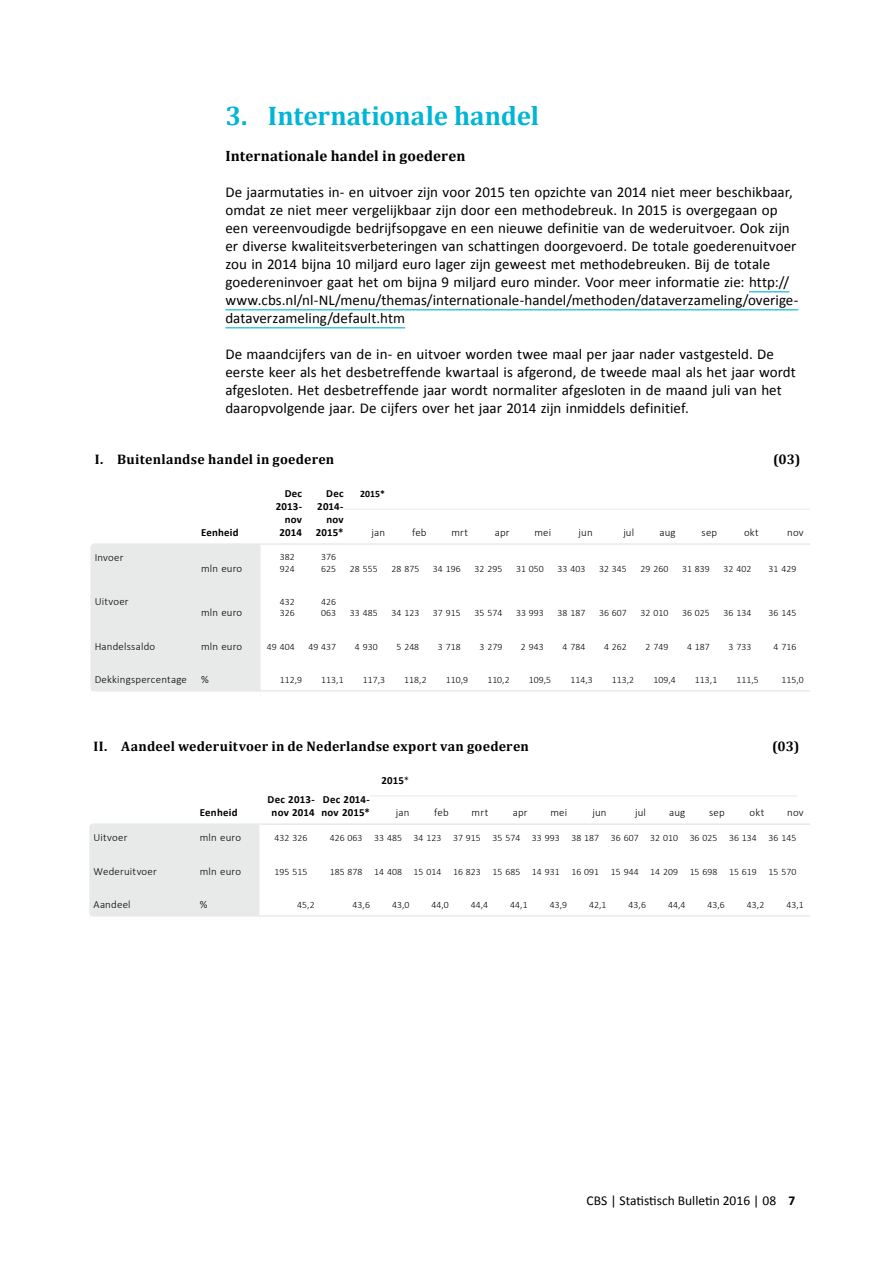
<style>
.page{position:relative;width:893px;height:1263px;background:#fff}
.page>*{position:absolute;margin:0;border:0;box-sizing:border-box;transform-origin:0 0}
.t1{font:700 27px "Cambria";letter-spacing:-.005em;color:#00b5d6}
.t2{font:15px/18px "Calibri";color:#000}
.t3{font:700 15px "Cambria";letter-spacing:.01em;color:#000}
.t4{font:700 13.8px "Cambria";letter-spacing:.015em;color:#000}
.t5{font:13.5px "Calibri";color:#000}
.t6{font:300 10.8px "Calibri";letter-spacing:.015em;color:#000}
.t7{font:700 10.8px/13px "Calibri";letter-spacing:.02em;color:#000;text-align:right}
.t8{font:300 9.75px/11.7px "Calibri";letter-spacing:.005em;color:#000}
.t9{font:700 9.75px "Calibri";color:#000}
.s1{font-weight:300}
.s2{font-weight:700}
</style>
<div class="page">
<hr style="left:749px;top:291px;width:40px;height:1px;background:#00b5d6">
<hr style="left:225px;top:309px;width:573px;height:1px;background:#00b5d6">
<hr style="left:225px;top:327px;width:180px;height:1px;background:#00b5d6">
<hr style="left:344px;top:509px;width:466px;height:1px;background:#e8e9e9">
<hr style="left:261px;top:543px;width:549px;height:2px;background:#e8e9e9">
<div style="left:90px;top:543px;width:171px;height:149px;background:#e8e9e9"></div>
<hr style="left:261px;top:690px;width:549px;height:2px;background:#e8e9e9">
<hr style="left:370px;top:795px;width:427px;height:1px;background:#e8e9e9">
<hr style="left:259px;top:823px;width:551px;height:2px;background:#e8e9e9">
<div style="left:89px;top:823px;width:170px;height:94px;background:#e8e9e9"></div>
<hr style="left:259px;top:915px;width:551px;height:2px;background:#e8e9e9">
<h1 class="t1" style="left:225px;top:97px;width:315px">3. Internationale handel</h1>
<p class="t3" style="left:225px;top:146px;width:242px">Internationale handel in goederen</p>
<p class="t2" style="left:225px;top:183px;width:574px">De jaarmutaties in- en uitvoer zijn voor 2015 ten opzichte van 2014 niet meer beschikbaar, omdat ze niet meer vergelijkbaar zijn door een methodebreuk. In 2015 is overgegaan op een vereenvoudigde bedrijfsopgave en een nieuwe definitie van de wederuitvoer. Ook zijn er diverse kwaliteitsverbeteringen van schattingen doorgevoerd. De totale goederenuitvoer zou in 2014 bijna 10 miljard euro lager zijn geweest met methodebreuken. Bij de totale goedereninvoer gaat het om bijna 9 miljard euro minder. Voor meer informatie zie: http:// www.cbs.nl/nl-NL/menu/themas/internationale-handel/methoden/dataverzameling/overige&shy;dataverzameling/default.htm</p>
<p class="t2" style="left:225px;top:345px;width:572px">De maandcijfers van de in- en uitvoer worden twee maal per jaar nader vastgesteld. De eerste keer als het desbetreffende kwartaal is afgerond, de tweede maal als het jaar wordt afgesloten. Het desbetreffende jaar wordt normaliter afgesloten in de maand juli van het daaropvolgende jaar. De cijfers over het jaar 2014 zijn inmiddels definitief.</p>
<p class="t4" style="left:95px;top:450px;width:241px">I. Buitenlandse handel in goederen</p>
<p class="t4" style="left:773px;top:450px;width:29px">(03)</p>
<p class="t6" style="left:95px;top:551px;width:30px">Invoer</p>
<p class="t6" style="left:95px;top:595px;width:35px">Uitvoer</p>
<p class="t7" style="left:201px;top:526px;width:39px">Eenheid</p>
<p class="t7" style="left:276px;top:487px;width:28px">Dec<br>2013- nov<br>2014</p>
<p class="t7" style="left:316px;top:487px;width:29px">Dec<br>2014- nov<br>2015*</p>
<p class="t9" style="left:360px;top:487px;width:26px">2015*</p>
<p class="t6" style="left:371px;top:526px;width:15px">jan</p>
<p class="t6" style="left:412px;top:526px;width:16px">feb</p>
<p class="t6" style="left:451px;top:526px;width:18px">mrt</p>
<p class="t6" style="left:495px;top:526px;width:16px">apr</p>
<p class="t6" style="left:534px;top:526px;width:18px">mei</p>
<p class="t6" style="left:579px;top:526px;width:16px">jun</p>
<p class="t6" style="left:623px;top:526px;width:12px">jul</p>
<p class="t6" style="left:659px;top:526px;width:18px">aug</p>
<p class="t6" style="left:702px;top:526px;width:17px">sep</p>
<p class="t6" style="left:744px;top:526px;width:16px">okt</p>
<p class="t6" style="left:787px;top:526px;width:18px">nov</p>
<p class="t6" style="left:201px;top:562px;width:43px">mln euro</p>
<p class="t8" style="left:280px;top:551px;width:16px">382<br>924</p>
<p class="t8" style="left:321px;top:551px;width:16px">376<br>625</p>
<p class="t8" style="left:350px;top:563px;width:29px">28 555</p>
<p class="t8" style="left:391px;top:563px;width:29px">28 875</p>
<p class="t8" style="left:433px;top:563px;width:29px">34 196</p>
<p class="t8" style="left:474px;top:563px;width:29px">32 295</p>
<p class="t8" style="left:516px;top:563px;width:29px">31 050</p>
<p class="t8" style="left:557px;top:563px;width:29px">33 403</p>
<p class="t8" style="left:599px;top:563px;width:29px">32 345</p>
<p class="t8" style="left:641px;top:563px;width:29px">29 260</p>
<p class="t8" style="left:682px;top:563px;width:29px">31 839</p>
<p class="t8" style="left:724px;top:563px;width:29px">32 402</p>
<p class="t8" style="left:768px;top:563px;width:29px">31 429</p>
<p class="t6" style="left:201px;top:606px;width:43px">mln euro</p>
<p class="t8" style="left:280px;top:595px;width:16px">432<br>326</p>
<p class="t8" style="left:321px;top:595px;width:16px">426<br>063</p>
<p class="t8" style="left:350px;top:607px;width:29px">33 485</p>
<p class="t8" style="left:391px;top:607px;width:29px">34 123</p>
<p class="t8" style="left:433px;top:607px;width:29px">37 915</p>
<p class="t8" style="left:474px;top:607px;width:29px">35 574</p>
<p class="t8" style="left:516px;top:607px;width:29px">33 993</p>
<p class="t8" style="left:557px;top:607px;width:29px">38 187</p>
<p class="t8" style="left:599px;top:607px;width:29px">36 607</p>
<p class="t8" style="left:641px;top:607px;width:29px">32 010</p>
<p class="t8" style="left:682px;top:607px;width:29px">36 025</p>
<p class="t8" style="left:724px;top:607px;width:29px">36 134</p>
<p class="t8" style="left:768px;top:607px;width:29px">36 145</p>
<p class="t6" style="left:95px;top:639px;width:62px">Handelssaldo</p>
<p class="t6" style="left:201px;top:639px;width:43px">mln euro</p>
<p class="t8" style="left:267px;top:640px;width:29px">49 404</p>
<p class="t8" style="left:308px;top:640px;width:29px">49 437</p>
<p class="t8" style="left:355px;top:640px;width:24px">4 930</p>
<p class="t8" style="left:396px;top:640px;width:24px">5 248</p>
<p class="t8" style="left:438px;top:640px;width:24px">3 718</p>
<p class="t8" style="left:479px;top:640px;width:24px">3 279</p>
<p class="t8" style="left:521px;top:640px;width:24px">2 943</p>
<p class="t8" style="left:562px;top:640px;width:24px">4 784</p>
<p class="t8" style="left:604px;top:640px;width:24px">4 262</p>
<p class="t8" style="left:645px;top:640px;width:24px">2 749</p>
<p class="t8" style="left:687px;top:640px;width:24px">4 187</p>
<p class="t8" style="left:729px;top:640px;width:24px">3 733</p>
<p class="t8" style="left:773px;top:640px;width:24px">4 716</p>
<p class="t6" style="left:95px;top:673px;width:94px">Dekkingspercentage</p>
<p class="t6" style="left:201px;top:673px;width:9px">%</p>
<p class="t8" style="left:280px;top:673px;width:24px">112,9</p>
<p class="t8" style="left:321px;top:673px;width:24px">113,1</p>
<p class="t8" style="left:363px;top:673px;width:24px">117,3</p>
<p class="t8" style="left:404px;top:673px;width:24px">118,2</p>
<p class="t8" style="left:446px;top:673px;width:24px">110,9</p>
<p class="t8" style="left:487px;top:673px;width:24px">110,2</p>
<p class="t8" style="left:529px;top:673px;width:24px">109,5</p>
<p class="t8" style="left:570px;top:673px;width:24px">114,3</p>
<p class="t8" style="left:612px;top:673px;width:24px">113,2</p>
<p class="t8" style="left:653px;top:673px;width:24px">109,4</p>
<p class="t8" style="left:695px;top:673px;width:24px">113,1</p>
<p class="t8" style="left:736px;top:673px;width:24px">111,5</p>
<p class="t8" style="left:781px;top:673px;width:24px">115,0</p>
<p class="t4" style="left:94px;top:737px;width:437px">II. Aandeel wederuitvoer in de Nederlandse export van goederen</p>
<p class="t4" style="left:772px;top:737px;width:29px">(03)</p>
<p class="t7" style="left:200px;top:806px;width:39px">Eenheid</p>
<p class="t7" style="left:268px;top:793px;width:49px;text-align:center">Dec 2013- nov 2014</p>
<p class="t7" style="left:321px;top:793px;width:50px;text-align:left">Dec 2014- nov 2015*</p>
<p class="t7" style="left:381px;top:773px;width:29px">2015<span class="s1">*</span></p>
<p class="t6" style="left:396px;top:806px;width:15px">jan</p>
<p class="t6" style="left:434px;top:806px;width:16px">feb</p>
<p class="t6" style="left:472px;top:806px;width:18px">mrt</p>
<p class="t6" style="left:513px;top:806px;width:16px">apr</p>
<p class="t6" style="left:550px;top:806px;width:18px">mei</p>
<p class="t6" style="left:592px;top:806px;width:16px">jun</p>
<p class="t6" style="left:635px;top:806px;width:12px">jul</p>
<p class="t6" style="left:669px;top:806px;width:18px">aug</p>
<p class="t6" style="left:709px;top:806px;width:17px">sep</p>
<p class="t6" style="left:749px;top:806px;width:16px">okt</p>
<p class="t6" style="left:787px;top:806px;width:18px">nov</p>
<p class="t6" style="left:94px;top:831px;width:35px">Uitvoer</p>
<p class="t6" style="left:200px;top:831px;width:43px">mln euro</p>
<p class="t8" style="left:274px;top:832px;width:34px">432 326</p>
<p class="t8" style="left:330px;top:832px;width:468px">426 063 33 485 34 123 37 915 35 574 33 993 38 187 36 607 32 010 36 025 36 134 36 145</p>
<p class="t6" style="left:94px;top:864px;width:65px">Wederuitvoer</p>
<p class="t6" style="left:200px;top:864px;width:43px">mln euro</p>
<p class="t8" style="left:274px;top:865px;width:34px">195 515</p>
<p class="t8" style="left:330px;top:865px;width:468px">185 878 14 408 15 014 16 823 15 685 14 931 16 091 15 944 14 209 15 698 15 619 15 570</p>
<p class="t6" style="left:94px;top:898px;width:39px">Aandeel</p>
<p class="t6" style="left:200px;top:898px;width:9px">%</p>
<p class="t8" style="left:297px;top:898px;width:19px">45,2</p>
<p class="t8" style="left:353px;top:898px;width:19px">43,6</p>
<p class="t8" style="left:392px;top:898px;width:19px">43,0</p>
<p class="t8" style="left:431px;top:898px;width:19px">44,0</p>
<p class="t8" style="left:471px;top:898px;width:19px">44,4</p>
<p class="t8" style="left:510px;top:898px;width:19px">44,1</p>
<p class="t8" style="left:550px;top:898px;width:19px">43,9</p>
<p class="t8" style="left:589px;top:898px;width:19px">42,1</p>
<p class="t8" style="left:629px;top:898px;width:19px">43,6</p>
<p class="t8" style="left:668px;top:898px;width:19px">44,4</p>
<p class="t8" style="left:707px;top:898px;width:19px">43,6</p>
<p class="t8" style="left:747px;top:898px;width:19px">43,2</p>
<p class="t8" style="left:786px;top:898px;width:19px">43,1</p>
<p class="t5" style="left:587px;top:1192px;width:210px">CBS | Statistisch Bulletin 2016 | 08 <span class="s2">7</span></p>
</div>
